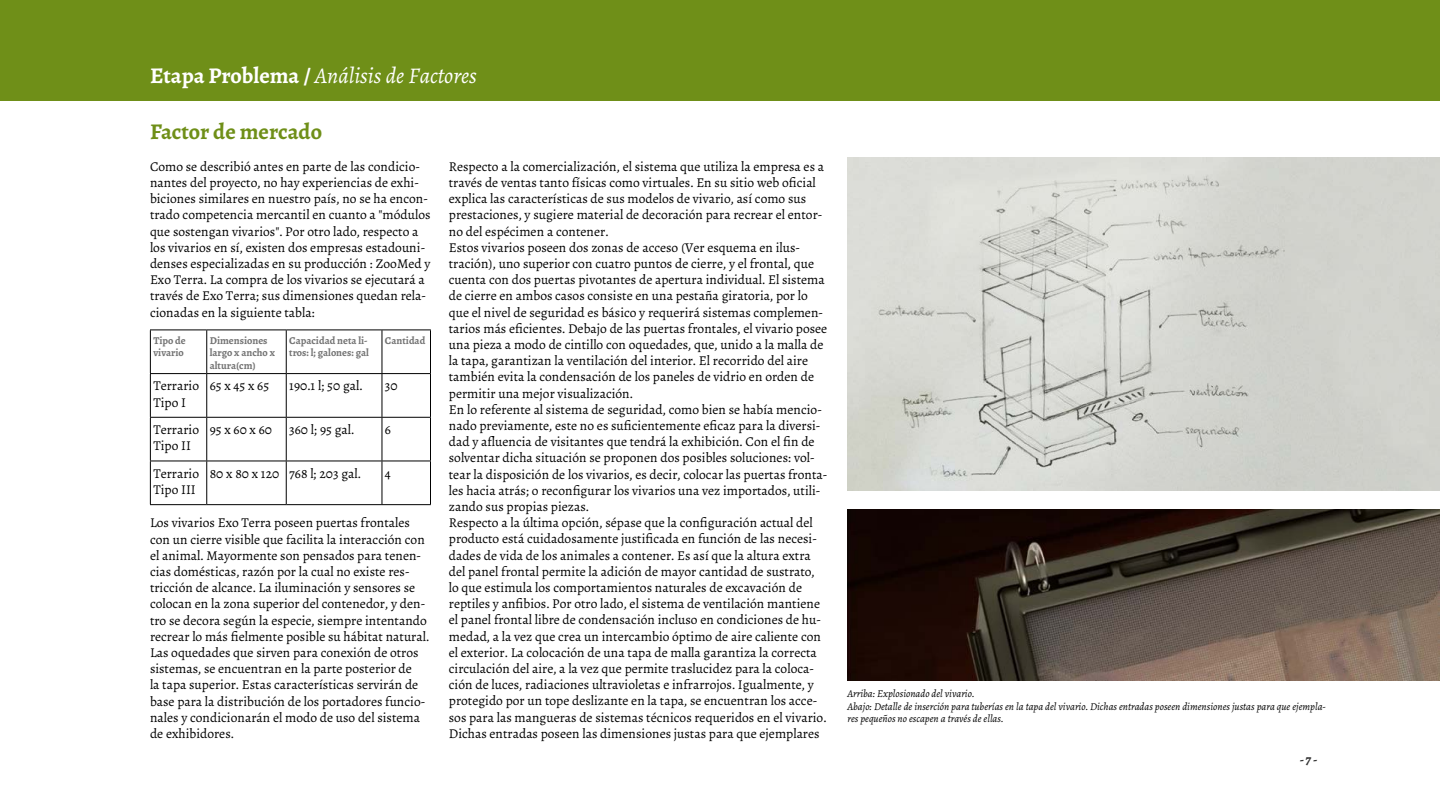
<style>
.page{position:relative;width:1440px;height:810px;background:#fff}
.page>*{position:absolute;margin:0;border:0;box-sizing:border-box;transform-origin:0 0}
.t1{font:italic 22.5px "Alegreya";color:#fff}
.t2{font:700 22.5px "Alegreya";color:#6f8f18}
.t3{font:13.5px/16.2px "Alegreya";color:#000}
.t4{font:italic 700 13.5px "Alegreya";color:#333}
.t5{font:italic 10.5px/12.6px "Alegreya";color:#000}
.t6{font:700 10.5px/12.6px "Alegreya";color:#737373}
.s1{font-weight:700;font-style:normal}
</style>
<div class="page">
<div style="left:0;top:0;width:1440px;height:101px;background:#6f8f18"></div>
<hr style="left:150px;top:330px;width:57px;height:1px;background:#000">
<hr style="left:150px;top:330px;width:1px;height:43px;background:#000">
<hr style="left:207px;top:330px;width:79px;height:1px;background:#000">
<hr style="left:206px;top:330px;width:1px;height:43px;background:#000">
<hr style="left:286px;top:330px;width:96px;height:1px;background:#000">
<hr style="left:286px;top:330px;width:1px;height:43px;background:#000">
<hr style="left:382px;top:330px;width:49px;height:1px;background:#000">
<hr style="left:382px;top:330px;width:1px;height:43px;background:#000">
<hr style="left:430px;top:330px;width:1px;height:43px;background:#000">
<hr style="left:150px;top:373px;width:57px;height:1px;background:#000">
<hr style="left:150px;top:374px;width:1px;height:43px;background:#000">
<hr style="left:207px;top:373px;width:79px;height:1px;background:#000">
<hr style="left:206px;top:374px;width:1px;height:43px;background:#000">
<hr style="left:286px;top:373px;width:96px;height:1px;background:#000">
<hr style="left:286px;top:374px;width:1px;height:43px;background:#000">
<hr style="left:382px;top:373px;width:49px;height:1px;background:#000">
<hr style="left:382px;top:374px;width:1px;height:43px;background:#000">
<hr style="left:430px;top:374px;width:1px;height:43px;background:#000">
<hr style="left:150px;top:417px;width:57px;height:1px;background:#000">
<hr style="left:150px;top:418px;width:1px;height:43px;background:#000">
<hr style="left:207px;top:417px;width:79px;height:1px;background:#000">
<hr style="left:206px;top:418px;width:1px;height:43px;background:#000">
<hr style="left:286px;top:417px;width:96px;height:1px;background:#000">
<hr style="left:286px;top:418px;width:1px;height:43px;background:#000">
<hr style="left:382px;top:417px;width:49px;height:1px;background:#000">
<hr style="left:382px;top:418px;width:1px;height:43px;background:#000">
<hr style="left:430px;top:418px;width:1px;height:43px;background:#000">
<hr style="left:150px;top:461px;width:57px;height:1px;background:#000">
<hr style="left:150px;top:461px;width:1px;height:43px;background:#000">
<hr style="left:207px;top:461px;width:79px;height:1px;background:#000">
<hr style="left:206px;top:461px;width:1px;height:43px;background:#000">
<hr style="left:286px;top:461px;width:96px;height:1px;background:#000">
<hr style="left:286px;top:461px;width:1px;height:43px;background:#000">
<hr style="left:382px;top:461px;width:49px;height:1px;background:#000">
<hr style="left:382px;top:461px;width:1px;height:43px;background:#000">
<hr style="left:430px;top:461px;width:1px;height:43px;background:#000">
<hr style="left:150px;top:504px;width:57px;height:1px;background:#000">
<hr style="left:207px;top:504px;width:79px;height:1px;background:#000">
<hr style="left:286px;top:504px;width:96px;height:1px;background:#000">
<hr style="left:382px;top:504px;width:49px;height:1px;background:#000">
<img style="left:847px;top:157px;width:593px;height:333px">
<img style="left:847px;top:509px;width:593px;height:171px">
<h1 class="t1" style="left:150px;top:62px;width:328px"><span class="s1">Etapa Problema /</span> Análisis de Factores</h1>
<h1 class="t2" style="left:150px;top:117px;width:173px">Factor de mercado</h1>
<p class="t3" style="left:150px;top:158px;width:282px">Como se describió antes en parte de las condicio&shy;nantes del proyecto, no hay experiencias de exhi&shy;biciones similares en nuestro país, no se ha encon&shy;trado competencia mercantil en cuanto a "módulos que sostengan vivarios". Por otro lado, respecto a los vivarios en sí, existen dos empresas estadouni&shy;denses especializadas en su producción : ZooMed y Exo Terra. La compra de los vivarios se ejecutará a través de Exo Terra; sus dimensiones quedan rela&shy;cionadas en la siguiente tabla:</p>
<p class="t6" style="left:153px;top:334px;width:34px">Tipo de vivario</p>
<p class="t6" style="left:210px;top:334px;width:67px">Dimensiones largo x ancho x altura(cm)</p>
<p class="t6" style="left:289px;top:334px;width:81px">Capacidad neta li&shy;tros: l; galones: gal</p>
<p class="t6" style="left:385px;top:334px;width:42px">Cantidad</p>
<p class="t3" style="left:153px;top:378px;width:47px">Terrario<br>Tipo I</p>
<p class="t3" style="left:210px;top:378px;width:61px">65 x 45 x 65</p>
<p class="t3" style="left:289px;top:378px;width:75px">190.1 l; 50 gal.</p>
<p class="t3" style="left:385px;top:378px;width:14px">30</p>
<p class="t3" style="left:153px;top:421px;width:47px">Terrario<br>Tipo II</p>
<p class="t3" style="left:210px;top:421px;width:64px">95 x 60 x 60</p>
<p class="t3" style="left:289px;top:421px;width:67px">360 l; 95 gal.</p>
<p class="t3" style="left:385px;top:421px;width:8px">6</p>
<p class="t3" style="left:153px;top:465px;width:47px">Terrario<br>Tipo III</p>
<p class="t3" style="left:210px;top:465px;width:153px">80 x 80 x 120 768 l; 203 gal.</p>
<p class="t3" style="left:385px;top:465px;width:8px">4</p>
<p class="t3" style="left:150px;top:515px;width:281px">Los vivarios Exo Terra poseen puertas frontales con un cierre visible que facilita la interacción con el animal. Mayormente son pensados para tenen&shy;cias domésticas, razón por la cual no existe res&shy;tricción de alcance. La iluminación y sensores se colocan en la zona superior del contenedor, y den&shy;tro se decora según la especie, siempre intentando recrear lo más fielmente posible su hábitat natural.<br>Las oquedades que sirven para conexión de otros sistemas, se encuentran en la parte posterior de<br>la tapa superior. Estas características servirán de base para la distribución de los portadores funcio&shy;nales y condicionarán el modo de uso del sistema de exhibidores.</p>
<p class="t3" style="left:449px;top:158px;width:380px">Respecto a la comercialización, el sistema que utiliza la empresa es a través de ventas tanto físicas como virtuales. En su sitio web oficial explica las características de sus modelos de vivario, así como sus prestaciones, y sugiere material de decoración para recrear el entor&shy;no del espécimen a contener.<br>Estos vivarios poseen dos zonas de acceso (Ver esquema en ilus&shy;tración), uno superior con cuatro puntos de cierre, y el frontal, que cuenta con dos puertas pivotantes de apertura individual. El sistema de cierre en ambos casos consiste en una pestaña giratoria, por lo que el nivel de seguridad es básico y requerirá sistemas complemen&shy;tarios más eficientes. Debajo de las puertas frontales, el vivario posee una pieza a modo de cintillo con oquedades, que, unido a la malla de la tapa, garantizan la ventilación del interior. El recorrido del aire también evita la condensación de los paneles de vidrio en orden de permitir una mejor visualización.<br>En lo referente al sistema de seguridad, como bien se había mencio&shy;nado previamente, este no es suficientemente eficaz para la diversi&shy;dad y afluencia de visitantes que tendrá la exhibición. Con el fin de solventar dicha situación se proponen dos posibles soluciones: vol&shy;tear la disposición de los vivarios, es decir, colocar las puertas fronta&shy;les hacia atrás; o reconfigurar los vivarios una vez importados, utili&shy;zando sus propias piezas.<br>Respecto a la última opción, sépase que la configuración actual del producto está cuidadosamente justificada en función de las necesi&shy;dades de vida de los animales a contener. Es así que la altura extra del panel frontal permite la adición de mayor cantidad de sustrato, lo que estimula los comportamientos naturales de excavación de reptiles y anfibios. Por otro lado, el sistema de ventilación mantiene el panel frontal libre de condensación incluso en condiciones de hu&shy;medad, a la vez que crea un intercambio óptimo de aire caliente con el exterior. La colocación de una tapa de malla garantiza la correcta circulación del aire, a la vez que permite traslucidez para la coloca&shy;ción de luces, radiaciones ultravioletas e infrarrojos. Igualmente, y protegido por un tope deslizante en la tapa, se encuentran los acce&shy;sos para las mangueras de sistemas técnicos requeridos en el vivario.<br>Dichas entradas poseen las dimensiones justas para que ejemplares</p>
<p class="t5" style="left:847px;top:688px;width:480px">Arriba: Explosionado del vivario.<br>Abajo: Detalle de inserción para tuberías en la tapa del vivario. Dichas entradas poseen dimensiones justas para que ejempla&shy;res pequeños no escapen a través de ellas.</p>
<p class="t4" style="left:1300px;top:751px;width:19px">- 7 -</p>
</div>
